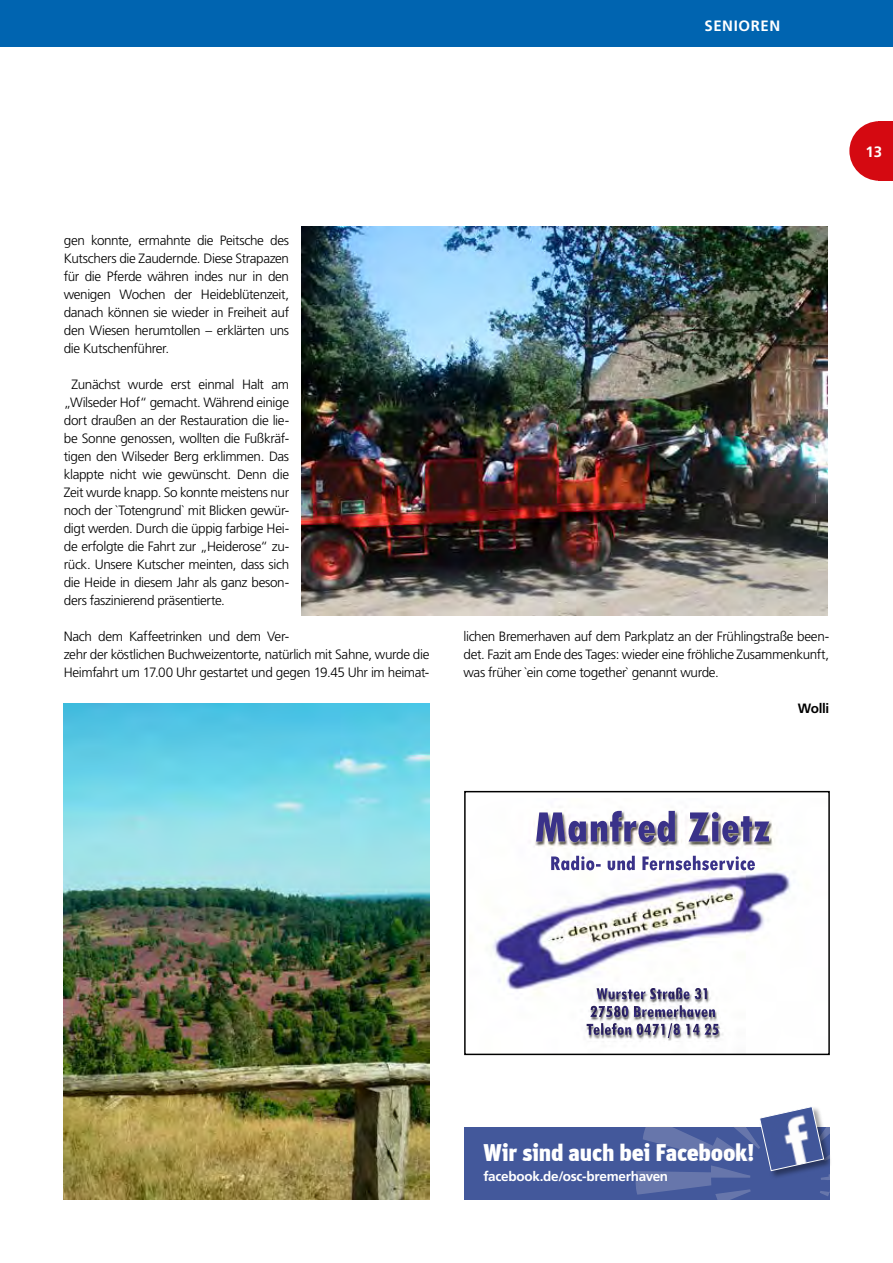
<style>
.page{position:relative;width:893px;height:1263px;background:#fff}
.page>*{position:absolute;margin:0;border:0;box-sizing:border-box;transform-origin:0 0}
.t1{font:900 24px "Unit";letter-spacing:-.01em;color:#fff}
.t2{font:700 15px "Frutiger LT Std";letter-spacing:.04em;color:#fff}
.t3{font:300 13.5px/18px "Frutiger LT Std";letter-spacing:-.025em;color:#000;text-align:justify}
.t4{font:700 13.5px "Frutiger LT Std";letter-spacing:-.02em;color:#fff}
.t5{font:700 13.5px "Frutiger LT Std";letter-spacing:-.025em;color:#000}
</style>
<div class="page">
<div style="left:465px;top:1127px;width:365px;height:72px;background:#43589b"></div>
<svg style="left:635px;top:1107px;width:195px;height:92px"></svg>
<img style="left:302px;top:227px;width:525px;height:388px">
<img style="left:64px;top:703px;width:365px;height:496px">
<div style="left:0;top:0;width:893px;height:47px;background:#0064b0"></div>
<svg style="left:849px;top:121px;width:29px;height:60px"></svg>
<div style="left:878px;top:121px;width:15px;height:60px;background:#d50911"></div>
<img style="left:492px;top:810px;width:299px;height:232px">
<div style="left:464px;top:791px;width:366px;height:264px;border:1px solid #000"></div>
<p class="t2" style="left:704px;top:17px;width:77px">SENIOREN</p>
<p class="t2" style="left:702px;top:17px;width:77px">SENIOREN</p>
<p class="t3" style="left:64px;top:231px;width:227px">gen konnte, ermahnte die Peitsche des Kutschers die Zaudernde. Diese Strapazen für die Pferde währen indes nur in den wenigen Wochen der Heideblütenzeit, danach können sie wieder in Freiheit auf den Wiesen herumtollen – erklärten uns die Kutschenführer.</p>
<p class="t3" style="left:64px;top:375px;width:227px;text-indent:8px">Zunächst wurde erst einmal Halt am „Wilseder Hof“ gemacht. Während einige dort draußen an der Restauration die lie&shy;be Sonne genossen, wollten die Fußkräf&shy;tigen den Wilseder Berg erklimmen. Das klappte nicht wie gewünscht. Denn die Zeit wurde knapp. So konnte meistens nur noch der `Totengrund` mit Blicken gewür&shy;digt werden. Durch die üppig farbige Hei&shy;de erfolgte die Fahrt zur „Heiderose“ zu&shy;rück. Unsere Kutscher meinten, dass sich die Heide in diesem Jahr als ganz beson&shy;ders faszinierend präsentierte.</p>
<p class="t3" style="left:64px;top:627px;width:367px;text-align:left">Nach dem Kaffeetrinken und dem Ver-<br>zehr der köstlichen Buchweizentorte, natürlich mit Sahne, wurde die<br>Heimfahrt um 17.00 Uhr gestartet und gegen 19.45 Uhr im heimat-</p>
<p class="t3" style="left:463px;top:627px;width:367px">lichen Bremerhaven auf dem Parkplatz an der Frühlingstraße been&shy;det. Fazit am Ende des Tages: wieder eine fröhliche Zusammenkunft, was früher `ein come together` genannt wurde.</p>
<p class="t5" style="left:798px;top:700px;width:33px">Wolli</p>
<p class="t2" style="left:865px;top:143px;width:18px">13</p>
<h1 class="t1" style="left:483px;top:1137px;width:273px">Wir sind auch bei Facebook!</h1>
<p class="t4" style="left:483px;top:1168px;width:186px">facebook.de/osc-bremerhaven</p>
</div>
